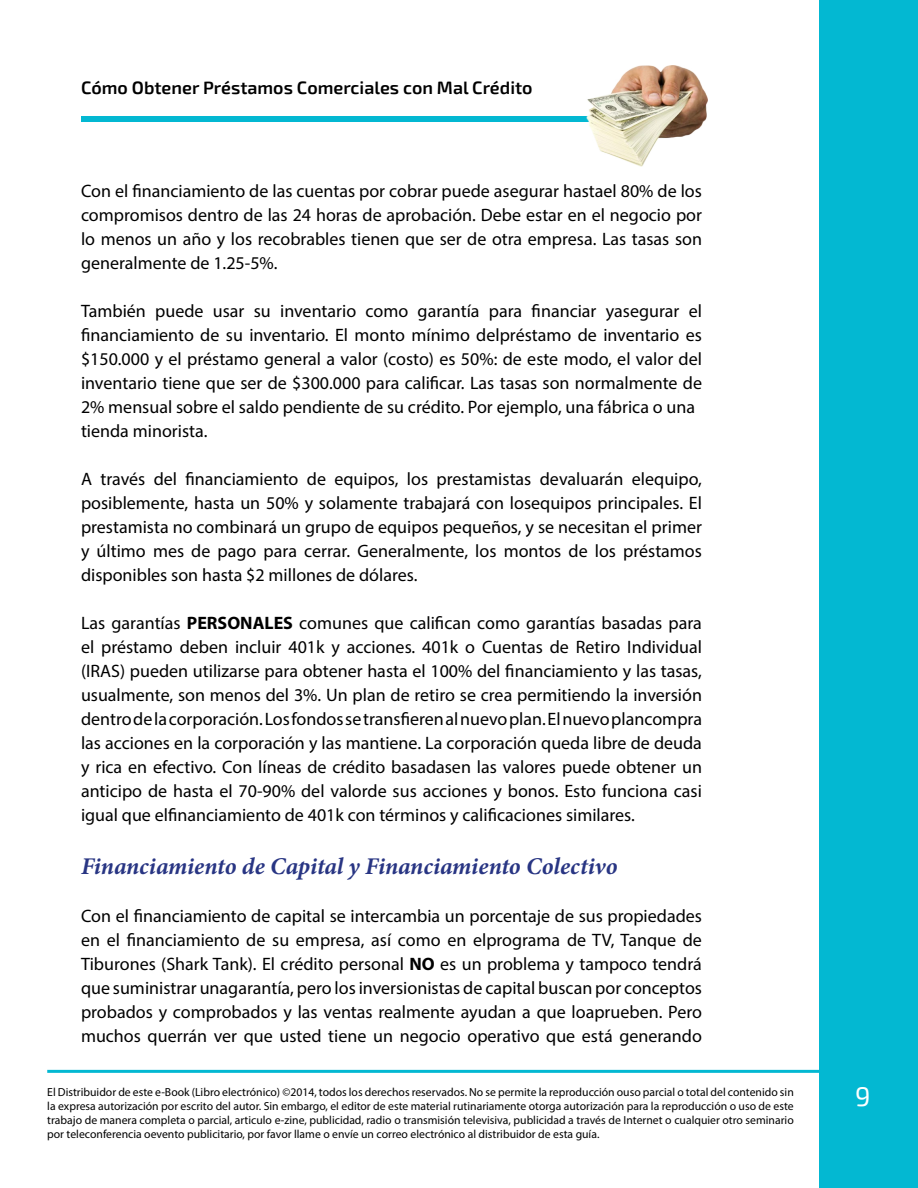
<style>
.page{position:relative;width:918px;height:1188px;background:#fff}
.page>*{position:absolute;margin:0;border:0;box-sizing:border-box;transform-origin:0 0}
.t1{font:27px "Exo 2";color:#fff}
.t2{font:italic 700 24px "Minion Pro";letter-spacing:-.005em;color:#283583}
.t3{font:18px/24px "Myriad Pro";color:#000;text-align:justify}
.t4{font:600 18px "Exo 2";color:#000}
.t5{font:11.7px/14.1px "Myriad Pro";color:#000;text-align:justify}
.s1{font-weight:700}
</style>
<div class="page">
<div style="left:819px;top:0;width:99px;height:1188px;background:#03b8d2"></div>
<hr style="left:47px;top:1070px;width:772px;height:3px;background:#03b8d2">
<div style="left:81px;top:116px;width:621px;height:6px;background:#03b8d2"></div>
<img style="left:586px;top:66px;width:121px;height:100px">
<p class="t4" style="left:81px;top:77px;width:453px">Cómo Obtener Préstamos Comerciales con Mal Crédito</p>
<p class="t3" style="left:81px;top:179px;width:623px">Con el financiamiento de las cuentas por cobrar puede asegurar hastael 80% de los compromisos dentro de las 24 horas de aprobación. Debe estar en el negocio por lo menos un año y los recobrables tienen que ser de otra empresa. Las tasas son generalmente de 1.25-5%.</p>
<p class="t3" style="left:81px;top:299px;width:623px;text-align:left">También puede usar su inventario como garantía para financiar yasegurar el financiamiento de su inventario. El monto mínimo delpréstamo de inventario es $150.000 y el préstamo general a valor (costo) es 50%: de este modo, el valor del inventario tiene que ser de $300.000 para calificar. Las tasas son normalmente de 2% mensual sobre el saldo pendiente de su crédito. Por ejemplo, una fábrica o una tienda minorista.</p>
<p class="t3" style="left:81px;top:467px;width:623px">A través del financiamiento de equipos, los prestamistas devaluarán elequipo, posiblemente, hasta un 50% y solamente trabajará con losequipos principales. El prestamista no combinará un grupo de equipos pequeños, y se necesitan el primer y último mes de pago para cerrar. Generalmente, los montos de los préstamos disponibles son hasta $2 millones de dólares.</p>
<p class="t3" style="left:81px;top:611px;width:623px">Las garantías <span class="s1">PERSONALES</span> comunes que califican como garantías basadas para el préstamo deben incluir 401k y acciones. 401k o Cuentas de Retiro Individual (IRAS) pueden utilizarse para obtener hasta el 100% del financiamiento y las tasas, usualmente, son menos del 3%. Un plan de retiro se crea permitiendo la inversión dentro de la corporación. Los fondos se transfieren al nuevo plan. El nuevo plancompra las acciones en la corporación y las mantiene. La corporación queda libre de deuda y rica en efectivo. Con líneas de crédito basadasen las valores puede obtener un anticipo de hasta el 70-90% del valorde sus acciones y bonos. Esto funciona casi igual que elfinanciamiento de 401k con términos y calificaciones similares.</p>
<h2 class="t2" style="left:81px;top:849px;width:538px">Financiamiento de Capital y Financiamiento Colectivo</h2>
<p class="t3" style="left:81px;top:904px;width:623px">Con el financiamiento de capital se intercambia un porcentaje de sus propiedades en el financiamiento de su empresa, así como en elprograma de TV, Tanque de Tiburones (Shark Tank). El crédito personal <span class="s1">NO</span> es un problema y tampoco tendrá que suministrar unagarantía, pero los inversionistas de capital buscan por conceptos probados y comprobados y las ventas realmente ayudan a que loaprueben. Pero muchos querrán ver que usted tiene un negocio operativo que está generando</p>
<p class="t5" style="left:47px;top:1084px;width:748px">El Distribuidor de este e-Book (Libro electrónico) ©2014, todos los derechos reservados. No se permite la reproducción ouso parcial o total del contenido sin la expresa autorización por escrito del autor. Sin embargo, el editor de este material rutinariamente otorga autorización para la reproducción o uso de este trabajo de manera completa o parcial, articulo e-zine, publicidad, radio o transmisión televisiva, publicidad a través de Internet o cualquier otro seminario por teleconferencia oevento publicitario, por favor llame o envíe un correo electrónico al distribuidor de esta guía.</p>
<h1 class="t1" style="left:855px;top:1080px;width:17px">9</h1>
</div>
